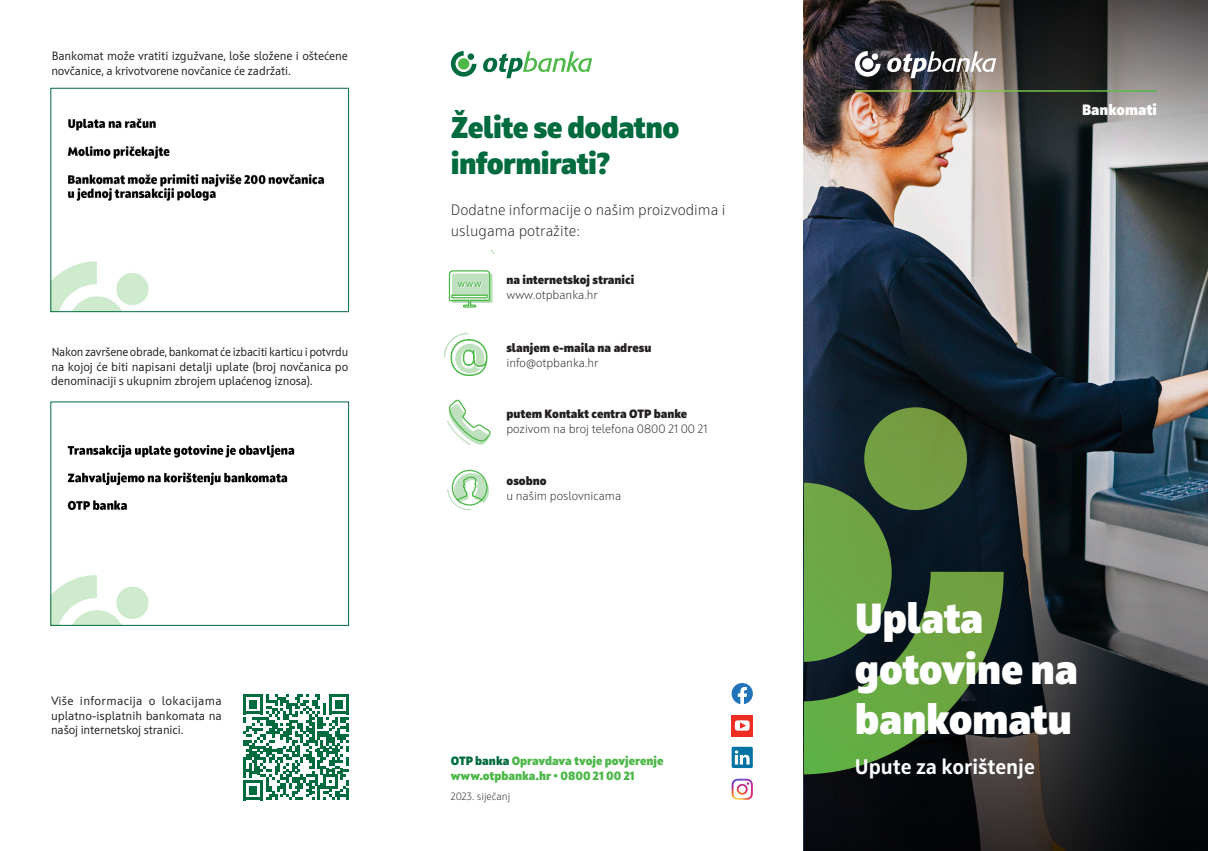
<style>
.page{position:relative;width:1208px;height:851px;background:#fff}
.page>*{position:absolute;margin:0;border:0;box-sizing:border-box;transform-origin:0 0}
.t1{font:800 42px/50.4px "Squad";letter-spacing:-.01em;color:#fff}
.t2{font:800 30px/36px "Squad";letter-spacing:-.02em;color:#006b3f}
.t3{font:700 21px "Squad";color:#fff}
.t4{font:300 15px "Squad";color:#231f20}
.t5{font:800 15px "Squad";color:#fff}
.t6{font:12px/14.4px "Squad";letter-spacing:-.01em;color:#231f20;text-align:justify}
.t7{font:300 12px "Squad";color:#231f20}
.t8{font:800 12px "Squad";color:#231f20}
.t9{font:800 12px "Squad";color:#4cb848}
.t10{font:300 10.5px "Squad";color:#231f20}
.s1{color:#006b3f}
</style>
<div class="page">
<img style="left:804px;top:167px;width:404px;height:241px">
<img style="left:804px;top:0;width:404px;height:167px">
<svg style="left:804px;top:408px;width:404px;height:442px;background:#2c3135"></svg>
<svg style="left:886px;top:51px;width:110px;height:27px"></svg>
<svg style="left:855px;top:51px;width:25px;height:26px"></svg>
<div style="left:862px;top:58px;width:11px;height:11px;background:#fff;border-radius:50%"></div>
<div style="left:871px;top:53px;width:7px;height:7px;background:#fff;border-radius:50%"></div>
<hr style="left:855px;top:90px;width:302px;height:2px;background:#fff">
<img style="left:53px;top:118px;width:272px;height:192px">
<div style="left:51px;top:88px;width:298px;height:224px;border:1px solid #006b3f"></div>
<img style="left:53px;top:444px;width:242px;height:179px">
<div style="left:731px;top:746px;width:22px;height:22px;background:#0073a5;border-radius:2px"></div>
<svg style="left:734px;top:750px;width:15px;height:14px"></svg>
<div style="left:731px;top:714px;width:22px;height:22px;background:#ee2e22"></div>
<svg style="left:735px;top:720px;width:14px;height:10px"></svg>
<svg style="left:731px;top:683px;width:22px;height:21px"></svg>
<img style="left:731px;top:778px;width:22px;height:21px">
<svg style="left:737px;top:782px;width:12px;height:12px"></svg>
<svg style="left:483px;top:51px;width:109px;height:27px"></svg>
<svg style="left:451px;top:51px;width:25px;height:26px"></svg>
<div style="left:458px;top:58px;width:11px;height:11px;background:#4cb848;border-radius:50%"></div>
<div style="left:467px;top:53px;width:7px;height:7px;background:#006b3f;border-radius:50%"></div>
<svg style="left:804px;top:407px;width:199px;height:367px;background:#3f6333"></svg>
<svg style="left:444px;top:332px;width:44px;height:44px"></svg>
<svg style="left:448px;top:270px;width:44px;height:38px"></svg>
<svg style="left:447px;top:399px;width:44px;height:46px"></svg>
<svg style="left:447px;top:469px;width:42px;height:41px"></svg>
<svg style="left:243px;top:694px;width:106px;height:105px"></svg>
<p class="t6" style="left:51px;top:49px;width:298px">Bankomat može vratiti izgužvane, loše složene i oštećene novčanice, a krivotvorene novčanice će zadržati.</p>
<p class="t6" style="left:51px;top:345px;width:299px">Nakon završene obrade, bankomat će izbaciti karticu i potvrdu na kojoj će biti napisani detalji uplate (broj novčanica po denominaciji s ukupnim zbrojem uplaćenog iznosa).</p>
<p class="t6" style="left:51px;top:694px;width:172px">Više informacija o lokacijama uplatno-isplatnih bankomata na našoj internetskoj stranici.</p>
<p class="t2" style="left:451px;top:109px;width:230px">Želite se dodatno informirati?</p>
<p class="t4" style="left:451px;top:201px;width:276px">Dodatne informacije o našim proizvodima i</p>
<p class="t4" style="left:451px;top:222px;width:131px">uslugama potražite:</p>
<p class="t8" style="left:506px;top:272px;width:129px">na internetskoj stranici</p>
<p class="t7" style="left:506px;top:288px;width:93px">www.otpbanka.hr</p>
<p class="t8" style="left:506px;top:340px;width:146px">slanjem e-maila na adresu</p>
<p class="t7" style="left:506px;top:355px;width:94px">info@otpbanka.hr</p>
<p class="t8" style="left:506px;top:406px;width:182px">putem Kontakt centra OTP banke</p>
<p class="t7" style="left:506px;top:421px;width:202px">pozivom na broj telefona 0800 21 00 21</p>
<p class="t8" style="left:506px;top:472px;width:42px">osobno</p>
<p class="t7" style="left:506px;top:488px;width:116px">u našim poslovnicama</p>
<p class="t9" style="left:451px;top:753px;width:214px"><span class="s1">OTP banka</span> Opravdava tvoje povjerenje</p>
<p class="t9" style="left:451px;top:767px;width:185px">www.otpbanka.hr • 0800 21 00 21</p>
<p class="t10" style="left:451px;top:789px;width:61px">2023. siječanj</p>
<p class="t5" style="left:1082px;top:100px;width:76px">Bankomati</p>
<p class="t1" style="left:855px;top:593px;width:225px">Uplata gotovine na bankomatu</p>
<p class="t3" style="left:855px;top:753px;width:181px">Upute za korištenje</p>
</div>
